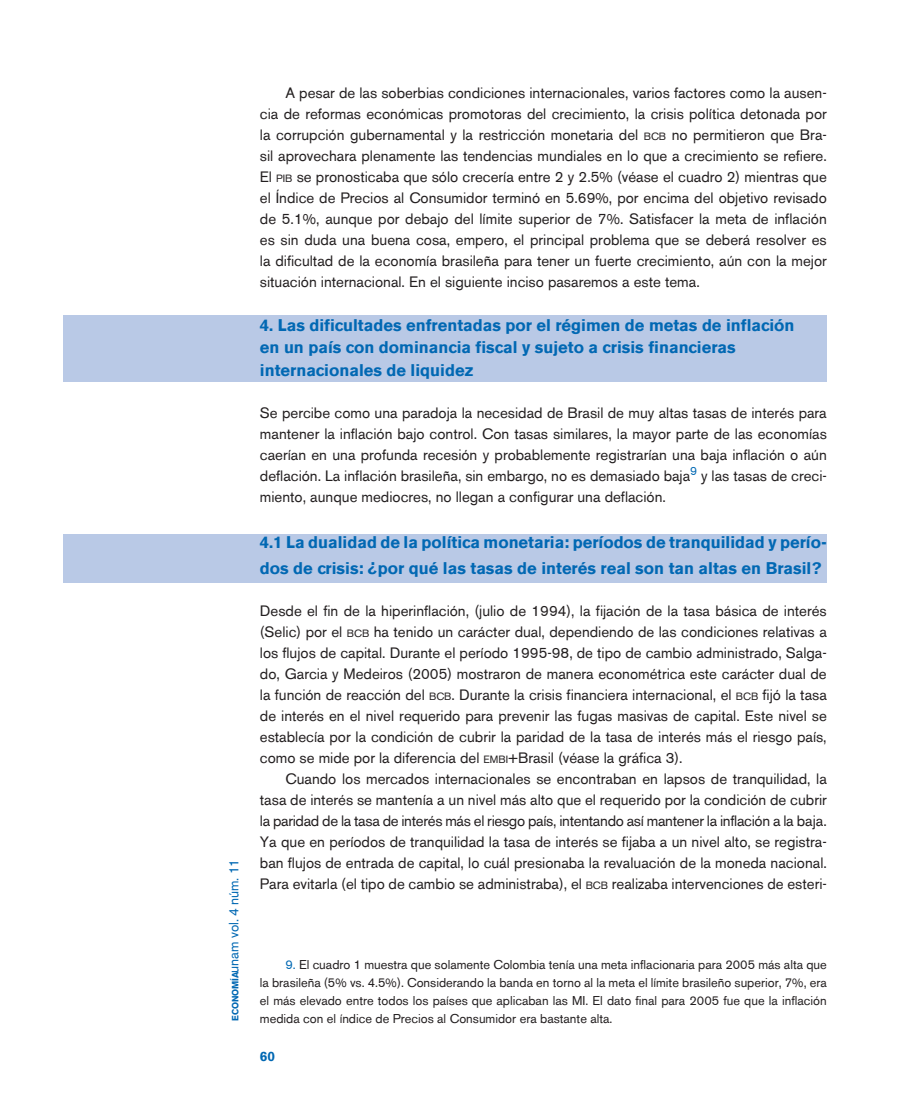
<style>
.page{position:relative;width:912px;height:1106px;background:#fff}
.page>*{position:absolute;margin:0;border:0;box-sizing:border-box;transform-origin:0 0}
.t1{font:700 16.5px/22.5px "Akzidenz Grotesk BE";color:#0168b3}
.t2{font:15px/21px "Akzidenz Grotesk BE";color:#231f20;text-align:justify}
.t3{font:13.5px "Akzidenz Grotesk BE";letter-spacing:-.01em;color:#0168b3}
.t4{font:700 13.5px "Akzidenz Grotesk BE";color:#0168b3}
.t5{font:12.75px/18px "Akzidenz Grotesk BE";color:#231f20;text-align:justify}
.s1{font-weight:700;font-size:8.85px}
.s2{font-size:10.5px}
.s3{color:#0168b3}
</style>
<div class="page">
<div style="left:64px;top:315px;width:762px;height:67px;background:#b9c9e6"></div>
<div style="left:64px;top:534px;width:762px;height:49px;background:#b9c9e6"></div>
<p class="t3" style="left:226px;top:1020px;width:163px;rotate:-90deg"><span class="s1">ECONOMÍA</span>unam vol. 4 núm. 11</p>
<p class="t2" style="left:260px;top:82px;width:568px;text-indent:26px">A pesar de las soberbias condiciones internacionales, varios factores como la ausen&shy;cia de reformas económicas promotoras del crecimiento, la crisis política detonada por la corrupción gubernamental y la restricción monetaria del <span class="s2">BCB</span> no permitieron que Bra&shy;sil aprovechara plenamente las tendencias mundiales en lo que a crecimiento se refiere.<br>El <span class="s2">PIB</span> se pronosticaba que sólo crecería entre 2 y 2.5% (véase el cuadro 2) mientras que el Índice de Precios al Consumidor terminó en 5.69%, por encima del objetivo revisado de 5.1%, aunque por debajo del límite superior de 7%. Satisfacer la meta de inflación es sin duda una buena cosa, empero, el principal problema que se deberá resolver es la dificultad de la economía brasileña para tener un fuerte crecimiento, aún con la mejor situación internacional. En el siguiente inciso pasaremos a este tema.</p>
<p class="t1" style="left:260px;top:314px;width:536px">4. Las dificultades enfrentadas por el régimen de metas de inflación en un país con dominancia fiscal y sujeto a crisis financieras internacionales de liquidez</p>
<p class="t2" style="left:260px;top:402px;width:568px">Se percibe como una paradoja la necesidad de Brasil de muy altas tasas de interés para mantener la inflación bajo control. Con tasas similares, la mayor parte de las economías caerían en una profunda recesión y probablemente registrarían una baja inflación o aún deflación. La inflación brasileña, sin embargo, no es demasiado baja<sup>9</sup> y las tasas de creci&shy;miento, aunque mediocres, no llegan a configurar una deflación.</p>
<p class="t1" style="left:260px;top:530px;width:568px;line-height:25.5px">4.1 La dualidad de la política monetaria: períodos de tranquilidad y perío&shy;dos de crisis: ¿por qué las tasas de interés real son tan altas en Brasil?</p>
<p class="t2" style="left:260px;top:600px;width:568px">Desde el fin de la hiperinflación, (julio de 1994), la fijación de la tasa básica de interés (Selic) por el <span class="s2">BCB</span> ha tenido un carácter dual, dependiendo de las condiciones relativas a los flujos de capital. Durante el período 1995-98, de tipo de cambio administrado, Salga&shy;do, Garcia y Medeiros (2005) mostraron de manera econométrica este carácter dual de la función de reacción del <span class="s2">BCB</span>. Durante la crisis financiera internacional, el <span class="s2">BCB</span> fijó la tasa de interés en el nivel requerido para prevenir las fugas masivas de capital. Este nivel se establecía por la condición de cubrir la paridad de la tasa de interés más el riesgo país, como se mide por la diferencia del <span class="s2">EMBI</span>+Brasil (véase la gráfica 3).</p>
<p class="t2" style="left:260px;top:768px;width:568px;text-indent:26px">Cuando los mercados internacionales se encontraban en lapsos de tranquilidad, la tasa de interés se mantenía a un nivel más alto que el requerido por la condición de cubrir la paridad de la tasa de interés más el riesgo país, intentando así mantener la inflación a la baja.<br>Ya que en períodos de tranquilidad la tasa de interés se fijaba a un nivel alto, se registra&shy;ban flujos de entrada de capital, lo cuál presionaba la revaluación de la moneda nacional.<br>Para evitarla (el tipo de cambio se administraba), el <span class="s2">BCB</span> realizaba intervenciones de esteri-</p>
<p class="t5" style="left:260px;top:955px;width:568px;text-indent:26px"><span class="s3">9.</span> El cuadro 1 muestra que solamente Colombia tenía una meta inflacionaria para 2005 más alta que la brasileña (5% vs. 4.5%). Considerando la banda en torno al la meta el límite brasileño superior, 7%, era el más elevado entre todos los países que aplicaban las MI. El dato final para 2005 fue que la inflación medida con el índice de Precios al Consumidor era bastante alta.</p>
<p class="t4" style="left:260px;top:1048px;width:17px">60</p>
</div>
